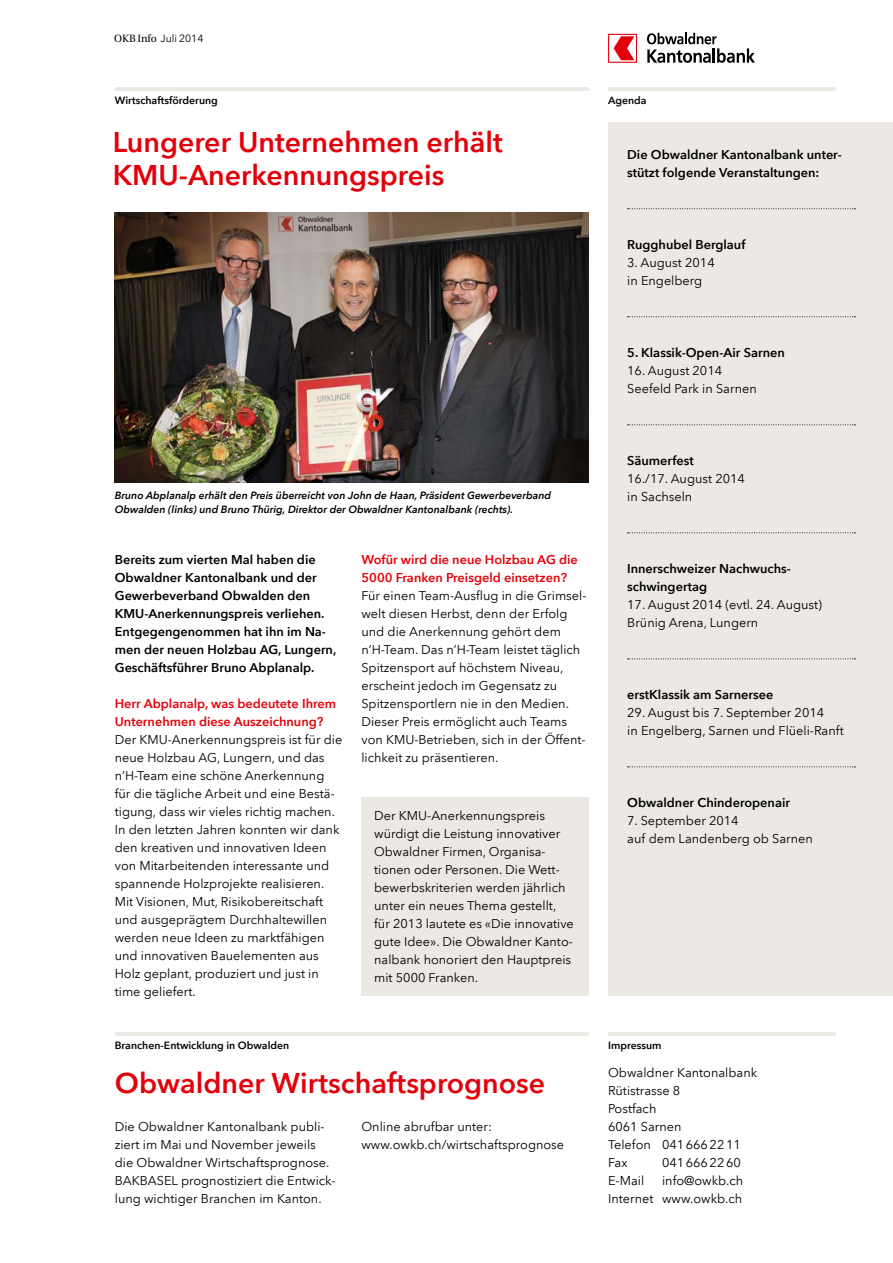
<style>
.page{position:relative;width:893px;height:1263px;background:#fff}
.page>*{position:absolute;margin:0;border:0;box-sizing:border-box;transform-origin:0 0}
.Titel_19_22{font:600 28.5px/33px "Avenir Next LT Com";color:#e3000b}
.Grundtext_8_5_12{font:12.75px/18px "Avenir Next LT Com";color:#000}
.Lead{font:600 12.75px/18px "Avenir Next LT Com";color:#000}
.Grundtext_8_5_12-2{font:600 12.75px/18px "Avenir Next LT Com";color:#e3000b}
.Agenda_mit_Linie_daz{font:600 12.75px/18px "Avenir Next LT Com";color:#000}
.Agenda_mit_Linie_daz-2{font:12.75px/18px "Avenir Next LT Com";color:#000}
.Grundtext_8_5_12-3{font:600 12.75px/18px "Avenir Next LT Com";color:#000}
.Bildlegende{font:italic 600 10.5px/13.5px "Avenir Next LT Com";color:#000}
.Obertitel_mit_Linie{font:600 10.5px "Avenir Next LT Com";color:#000}
.t1{font:10.5px "Avenir Next LT Com";color:#000}
.s1{font-family:"Utopia"}
.s2{font-weight:600}
</style>
<div class="page">
<svg style="left:608px;top:34px;width:29px;height:29px"></svg>
<svg style="left:647px;top:33px;width:108px;height:30px"></svg>
<div style="left:608px;top:123px;width:285px;height:873px;background:#ece9e4"></div>
<hr style="left:115px;top:87px;width:474px;height:4px;background:#ece9e4">
<hr style="left:608px;top:87px;width:228px;height:4px;background:#ece9e4">
<svg style="left:628px;top:208px;width:227px;height:1px"></svg>
<svg style="left:628px;top:316px;width:227px;height:1px"></svg>
<svg style="left:628px;top:424px;width:227px;height:1px"></svg>
<svg style="left:628px;top:532px;width:227px;height:1px"></svg>
<svg style="left:628px;top:658px;width:227px;height:1px"></svg>
<svg style="left:628px;top:766px;width:227px;height:1px"></svg>
<hr style="left:608px;top:1032px;width:228px;height:4px;background:#ece9e4">
<img style="left:115px;top:213px;width:474px;height:270px">
<hr style="left:115px;top:1032px;width:474px;height:4px;background:#ece9e4">
<div style="left:361px;top:798px;width:228px;height:198px;background:#ece9e4"></div>
<p class="t1" style="left:114px;top:32px;width:91px"><span class="s1">OKB Info</span> Juli 2014</p>
<p class="Obertitel_mit_Linie" style="left:115px;top:94px;width:105px">Wirtschaftsförderung</p>
<p class="Obertitel_mit_Linie" style="left:608px;top:94px;width:40px">Agenda</p>
<p class="Titel_19_22" style="left:113px;top:125px;width:392px">Lungerer Unternehmen erhält<br>KMU-Anerkennungspreis</p>
<p class="Agenda_mit_Linie_daz" style="left:627px;top:145px;width:216px">Die Obwaldner Kantonalbank unter&shy;stützt folgende Veranstaltungen:</p>
<p class="Agenda_mit_Linie_daz" style="left:627px;top:235px;width:120px">Rugghubel Berglauf</p>
<p class="Agenda_mit_Linie_daz-2" style="left:627px;top:253px;width:89px">3. August 2014 in Engelberg</p>
<p class="Agenda_mit_Linie_daz" style="left:627px;top:343px;width:159px">5. Klassik-Open-Air Sarnen</p>
<p class="Agenda_mit_Linie_daz-2" style="left:627px;top:361px;width:131px">16. August 2014<br>Seefeld Park in Sarnen</p>
<p class="Bildlegende" style="left:115px;top:489px;width:438px">Bruno Abplanalp erhält den Preis überreicht von John de Haan, Präsident Gewerbeverband<br>Obwalden (links) und Bruno Thürig, Direktor der Obwaldner Kantonalbank (rechts).</p>
<p class="Lead" style="left:115px;top:550px;width:223px">Bereits zum vierten Mal haben die Obwaldner Kantonalbank und der Gewerbeverband Obwalden den KMU-Anerkennungspreis verliehen.<br>Entgegengenommen hat ihn im Na&shy;men der neuen Holzbau AG, Lungern, Geschäftsführer Bruno Abplanalp.</p>
<p class="Grundtext_8_5_12-2" style="left:115px;top:694px;width:223px">Herr Abplanalp, was bedeutete Ihrem<br>Unternehmen diese Auszeichnung?</p>
<p class="Grundtext_8_5_12" style="left:115px;top:730px;width:229px">Der KMU-Anerkennungspreis ist für die neue Holzbau AG, Lungern, und das n’H-Team eine schöne Anerkennung für die tägliche Arbeit und eine Bestä&shy;tigung, dass wir vieles richtig machen.<br>In den letzten Jahren konnten wir dank den kreativen und innovativen Ideen von Mitarbeitenden interessante und spannende Holzprojekte realisieren.<br>Mit Visionen, Mut, Risikobereitschaft und ausgeprägtem Durchhaltewillen werden neue Ideen zu marktfähigen und innovativen Bauelementen aus Holz geplant, produziert und just in time geliefert.</p>
<p class="Obertitel_mit_Linie" style="left:115px;top:1039px;width:176px">Branchen-Entwicklung in Obwalden</p>
<p class="Grundtext_8_5_12-2" style="left:361px;top:550px;width:218px">Wofür wird die neue Holzbau AG die<br>5000 Franken Preisgeld einsetzen?</p>
<p class="Grundtext_8_5_12" style="left:361px;top:586px;width:226px">Für einen Team-Ausflug in die Grimsel&shy;welt diesen Herbst, denn der Erfolg und die Anerkennung gehört dem n’H-Team. Das n’H-Team leistet täglich Spitzensport auf höchstem Niveau, erscheint jedoch im Gegensatz zu Spitzensportlern nie in den Medien.<br>Dieser Preis ermöglicht auch Teams von KMU-Betrieben, sich in der Öffent&shy;lichkeit zu präsentieren.</p>
<p class="Grundtext_8_5_12" style="left:374px;top:807px;width:201px">Der KMU-Anerkennungspreis würdigt die Leistung innovativer<br>Obwaldner Firmen, Organisa&shy;tionen oder Personen. Die Wett&shy;bewerbskriterien werden jährlich unter ein neues Thema gestellt, für 2013 lautete es «Die innovative gute Idee». Die Obwaldner Kanto&shy;nalbank honoriert den Hauptpreis mit 5000 Franken.</p>
<p class="Titel_19_22" style="left:115px;top:1067px;width:432px">Obwaldner Wirtschaftsprognose</p>
<p class="Grundtext_8_5_12" style="left:115px;top:1117px;width:222px">Die Obwaldner Kantonalbank publi&shy;ziert im Mai und November jeweils die Obwaldner Wirtschaftsprognose.<br>BAKBASEL prognostiziert die Entwick&shy;lung wichtiger Branchen im Kanton.</p>
<p class="Grundtext_8_5_12" style="left:361px;top:1117px;width:204px">Online abrufbar unter: www.owkb.ch/wirtschaftsprognose</p>
<p class="Agenda_mit_Linie_daz-2" style="left:627px;top:451px;width:119px"><span class="s2">Säumerfest<br></span>16./17. August 2014 in Sachseln</p>
<p class="Grundtext_8_5_12-3" style="left:627px;top:559px;width:164px">Innerschweizer Nachwuchs&shy;schwingertag</p>
<p class="Grundtext_8_5_12" style="left:627px;top:595px;width:196px">17. August 2014 (evtl. 24. August)<br>Brünig Arena, Lungern</p>
<p class="Grundtext_8_5_12-3" style="left:627px;top:685px;width:148px">erstKlassik am Sarnersee</p>
<p class="Grundtext_8_5_12" style="left:627px;top:703px;width:218px">29. August bis 7. September 2014<br>in Engelberg, Sarnen und Flüeli-Ranft</p>
<p class="Grundtext_8_5_12-3" style="left:627px;top:793px;width:164px">Obwaldner Chinderopenair</p>
<p class="Grundtext_8_5_12" style="left:627px;top:811px;width:187px">7. September 2014<br>auf dem Landenberg ob Sarnen</p>
<p class="Obertitel_mit_Linie" style="left:608px;top:1039px;width:55px">Impressum</p>
<p class="Grundtext_8_5_12" style="left:608px;top:1063px;width:151px">Obwaldner Kantonalbank<br>Rütistrasse 8<br>Postfach<br>6061 Sarnen</p>
<p class="Grundtext_8_5_12" style="left:608px;top:1135px;width:134px">Telefon 0416662211<br>Fax</p>
<p class="Grundtext_8_5_12" style="left:662px;top:1153px;width:80px">0416662260</p>
<p class="Grundtext_8_5_12" style="left:608px;top:1171px;width:137px;text-align:right">info@owkb.ch<br>Internet www.owkb.ch</p>
<p class="Grundtext_8_5_12" style="left:608px;top:1171px;width:38px">E-Mail</p>
</div>
